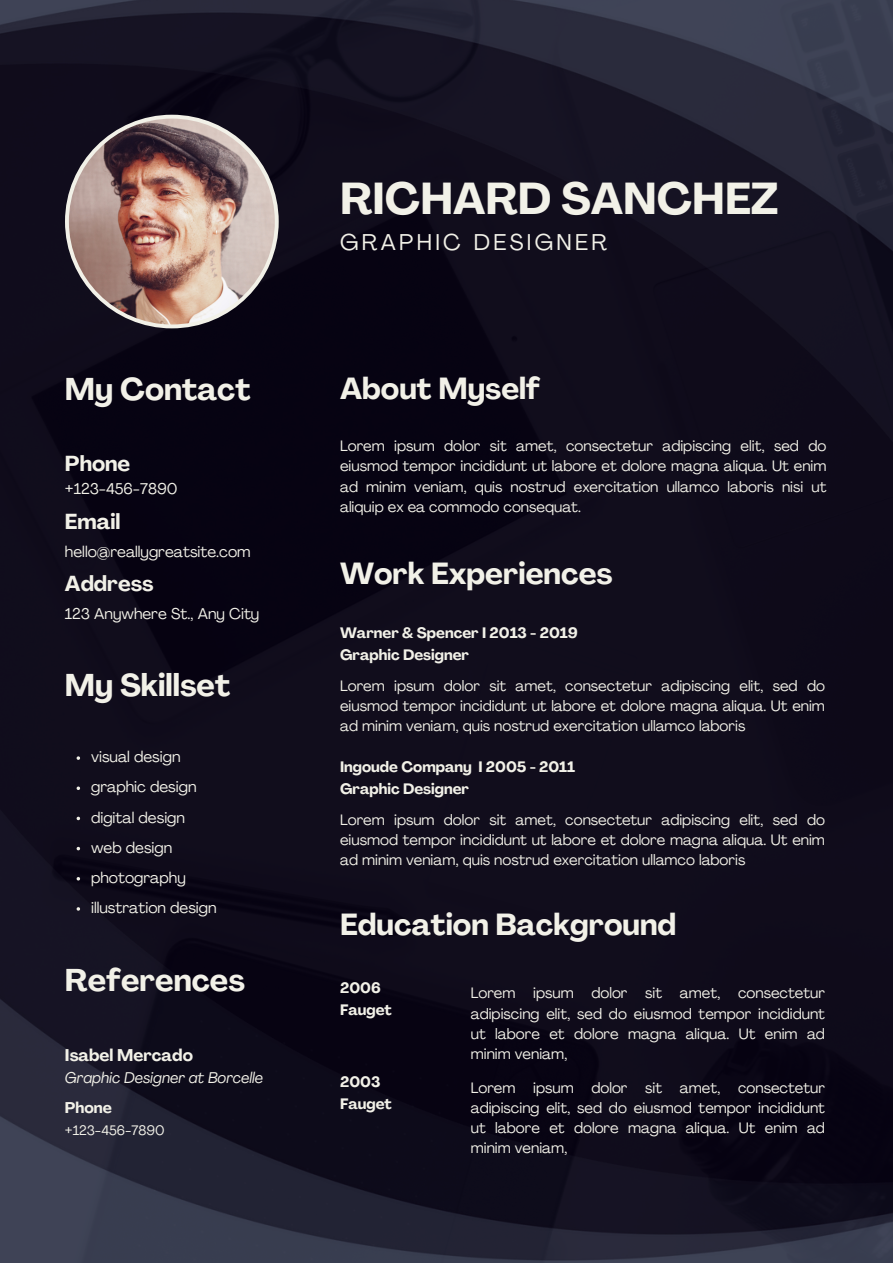
<style>
.page{position:relative;width:893px;height:1264px;background:#fff}
.page>*{position:absolute;margin:0;border:0;box-sizing:border-box;transform-origin:0 0}
.t1{font:700 44.1px "Agrandir";color:#f2f1e8}
.t2{font:700 31.05px "Agrandir";color:#f2f1e8}
.t3{font:700 30.15px "Agrandir";color:#f2f1e8}
.t4{font:22.5px "Agrandir";letter-spacing:.15em;color:#f2f1e8}
.t5{font:700 21.3px "Agrandir";color:#f2f1e8}
.t6{font:700 16.65px "Agrandir";color:#f2f1e8}
.t7{font:15.3px "Agrandir";color:#f2f1e8}
.t8{font:italic 15.3px "Agrandir";color:#f2f1e8}
.t9{font:700 15.3px "Agrandir";color:#f2f1e8}
.t10{font:14.85px/20.2px "Agrandir";color:#f2f1e8;text-align:justify}
.t11{font:700 14.85px "Agrandir";color:#f2f1e8}
.t12{font:13.5px "Agrandir";color:#f2f1e8}
</style>
<div class="page">
<img style="left:0;top:518px;width:892px;height:211px">
<img style="left:0;top:0;width:892px;height:518px">
<img style="left:65px;top:115px;width:214px;height:213px">
<img style="left:0;top:729px;width:892px;height:533px">
<svg style="left:77px;top:786px;width:3px;height:4px"></svg>
<svg style="left:77px;top:816px;width:3px;height:4px"></svg>
<svg style="left:77px;top:846px;width:3px;height:4px"></svg>
<p class="t2" style="left:65px;top:377px;width:187px">My Contact</p>
<p class="t5" style="left:65px;top:455px;width:67px">Phone</p>
<p class="t7" style="left:65px;top:483px;width:114px">+123-456-7890</p>
<p class="t5" style="left:65px;top:513px;width:57px">Email</p>
<p class="t7" style="left:65px;top:545px;width:187px">hello@reallygreatsite.com</p>
<p class="t5" style="left:65px;top:575px;width:90px">Address</p>
<p class="t7" style="left:65px;top:608px;width:196px">123 Anywhere St., Any City</p>
<p class="t2" style="left:65px;top:672px;width:167px">My Skillset</p>
<p class="t7" style="left:91px;top:750px;width:91px">visual design</p>
<p class="t7" style="left:91px;top:780px;width:107px">graphic design</p>
<p class="t7" style="left:91px;top:811px;width:95px">digital design</p>
<p class="t7" style="left:91px;top:841px;width:83px">web design</p>
<p class="t7" style="left:91px;top:871px;width:96px">photography</p>
<p class="t7" style="left:91px;top:901px;width:127px">illustration design</p>
<p class="t2" style="left:65px;top:967px;width:181px">References</p>
<p class="t6" style="left:65px;top:1048px;width:129px">Isabel Mercado</p>
<p class="t8" style="left:65px;top:1071px;width:200px">Graphic Designer at Borcelle</p>
<p class="t9" style="left:65px;top:1101px;width:48px">Phone</p>
<p class="t12" style="left:65px;top:1125px;width:101px">+123-456-7890</p>
<p class="t1" style="left:340px;top:181px;width:440px">RICHARD SANCHEZ</p>
<p class="t4" style="left:340px;top:233px;width:268px">GRAPHIC DESIGNER</p>
<p class="t3" style="left:340px;top:377px;width:202px">About Myself</p>
<p class="t10" style="left:340px;top:437px;width:488px">Lorem ipsum dolor sit amet, consectetur adipiscing elit, sed do eiusmod tempor incididunt ut labore et dolore magna aliqua. Ut enim ad minim veniam, quis nostrud exercitation ullamco laboris nisi ut aliquip ex ea commodo consequat.</p>
<p class="t3" style="left:340px;top:561px;width:274px">Work Experiences</p>
<p class="t11" style="left:340px;top:626px;width:239px">Warner &amp; Spencer I 2013 - 2019</p>
<p class="t11" style="left:340px;top:649px;width:130px">Graphic Designer</p>
<p class="t10" style="left:340px;top:677px;width:486px">Lorem ipsum dolor sit amet, consectetur adipiscing elit, sed do eiusmod tempor incididunt ut labore et dolore magna aliqua. Ut enim ad minim veniam, quis nostrud exercitation ullamco laboris</p>
<p class="t11" style="left:340px;top:761px;width:236px">Ingoude Company I 2005 - 2011</p>
<p class="t11" style="left:340px;top:783px;width:130px">Graphic Designer</p>
<p class="t10" style="left:340px;top:811px;width:486px">Lorem ipsum dolor sit amet, consectetur adipiscing elit, sed do eiusmod tempor incididunt ut labore et dolore magna aliqua. Ut enim ad minim veniam, quis nostrud exercitation ullamco laboris</p>
<p class="t3" style="left:340px;top:912px;width:337px">Education Background</p>
<p class="t11" style="left:340px;top:981px;width:42px">2006</p>
<p class="t11" style="left:340px;top:1003px;width:53px">Fauget</p>
<p class="t11" style="left:340px;top:1075px;width:42px">2003</p>
<p class="t11" style="left:340px;top:1097px;width:53px">Fauget</p>
<p class="t10" style="left:471px;top:984px;width:355px">Lorem ipsum dolor sit amet, consectetur adipiscing elit, sed do eiusmod tempor incididunt ut labore et dolore magna aliqua. Ut enim ad minim veniam,</p>
<p class="t10" style="left:471px;top:1078px;width:355px">Lorem ipsum dolor sit amet, consectetur adipiscing elit, sed do eiusmod tempor incididunt ut labore et dolore magna aliqua. Ut enim ad minim veniam,</p>
</div>
